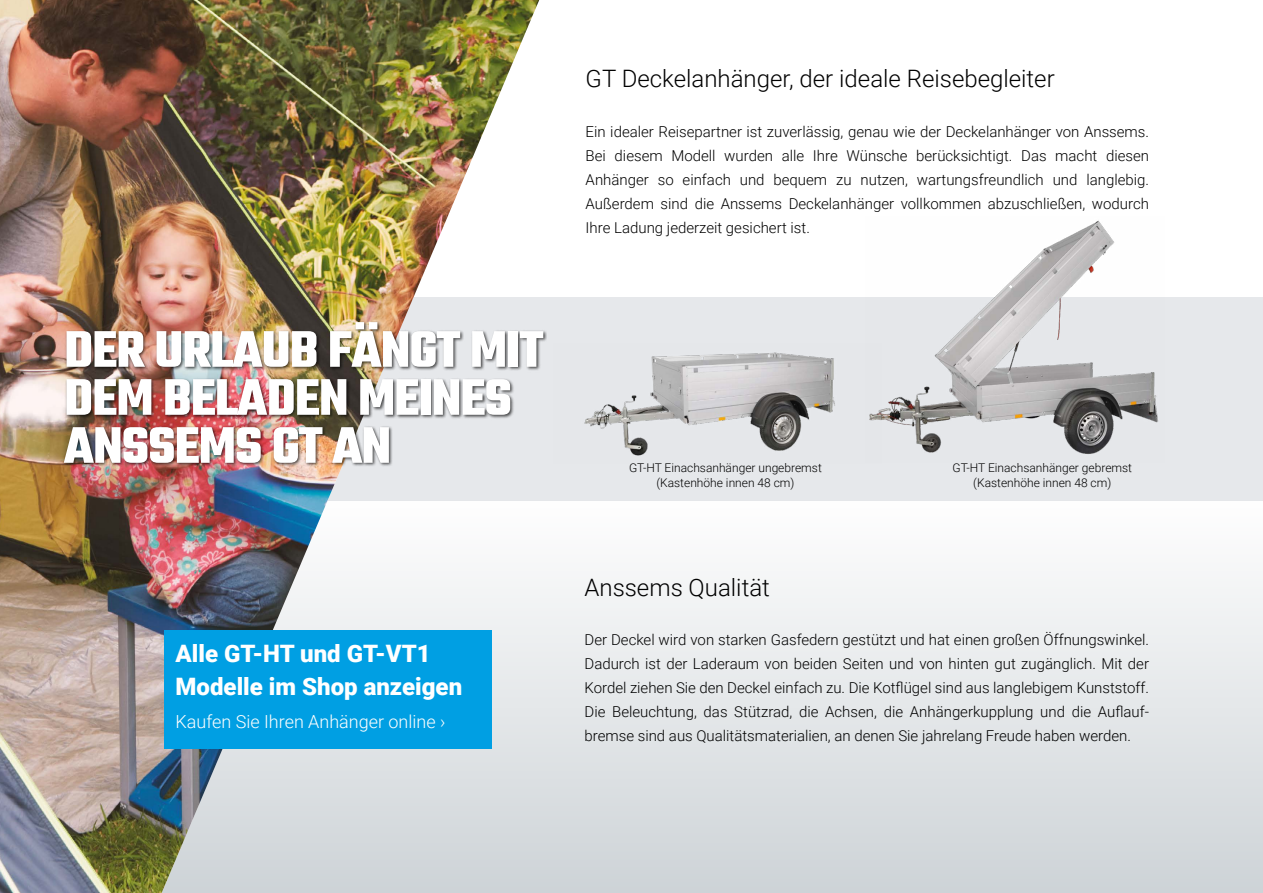
<style>
.page{position:relative;width:1263px;height:893px;background:#fff}
.page>*{position:absolute;margin:0;border:0;box-sizing:border-box;transform-origin:0 0}
.t1{font:700 55.5px/48px "Teko";letter-spacing:-.015em;color:#fff}
.t2{font:300 24px "Roboto";color:#000}
.t3{font:900 24px/33px "Roboto";color:#fff}
.t4{font:300 18px "Roboto";color:#fff}
.t5{font:300 15px/24px "Roboto";color:#000;text-align:justify}
.t6{font:300 12px/15px "Roboto";color:#000;text-align:center}
</style>
<div class="page">
<div style="left:0;top:298px;width:1263px;height:203px;background:#e6e8eb"></div>
<div style="left:0;top:501px;width:1263px;height:392px;background:linear-gradient(to bottom,#fefefe,#cdd3d7)"></div>
<img style="left:0;top:0;width:539px;height:893px">
<div style="left:164px;top:630px;width:327px;height:118px;background:#009fe3"></div>
<div style="left:62px;top:321px;width:485px;height:145px;background:#000;opacity:.7"></div>
<img style="left:865px;top:220px;width:299px;height:234px">
<img style="left:584px;top:343px;width:297px;height:113px">
<h1 class="t1" style="left:64px;top:329px;width:481px">DER URLAUB FÄNGT MIT<br>DEM BELADEN MEINES<br>ANSSEMS GT AN</h1>
<h2 class="t3" style="left:176px;top:636px;width:288px">Alle GT-HT und GT-VT1<br>Modelle im Shop anzeigen</h2>
<p class="t4" style="left:176px;top:709px;width:271px">Kaufen Sie Ihren Anhänger online ›</p>
<h2 class="t2" style="left:586px;top:62px;width:471px">GT Deckelanhänger, der ideale Reisebegleiter</h2>
<p class="t5" style="left:586px;top:119px;width:565px">Ein idealer Reisepartner ist zuverlässig, genau wie der Deckelanhänger von Anssems.<br>Bei diesem Modell wurden alle Ihre Wünsche berücksichtigt. Das macht diesen Anhänger so einfach und bequem zu nutzen, wartungsfreundlich und langlebig.<br>Außerdem sind die Anssems Deckelanhänger vollkommen abzuschließen, wodurch Ihre Ladung jederzeit gesichert ist.</p>
<p class="t6" style="left:629px;top:460px;width:194px">GT-HT Einachsanhänger ungebremst (Kastenhöhe innen 48 cm)</p>
<p class="t6" style="left:952px;top:460px;width:181px">GT-HT Einachsanhänger gebremst (Kastenhöhe innen 48 cm)</p>
<h2 class="t2" style="left:584px;top:570px;width:187px">Anssems Qualität</h2>
<p class="t5" style="left:584px;top:627px;width:566px">Der Deckel wird von starken Gasfedern gestützt und hat einen großen Öffnungswinkel.<br>Dadurch ist der Laderaum von beiden Seiten und von hinten gut zugänglich. Mit der Kordel ziehen Sie den Deckel einfach zu. Die Kotflügel sind aus langlebigem Kunststoff.<br>Die Beleuchtung, das Stützrad, die Achsen, die Anhängerkupplung und die Auflauf&shy;bremse sind aus Qualitätsmaterialien, an denen Sie jahrelang Freude haben werden.</p>
</div>
